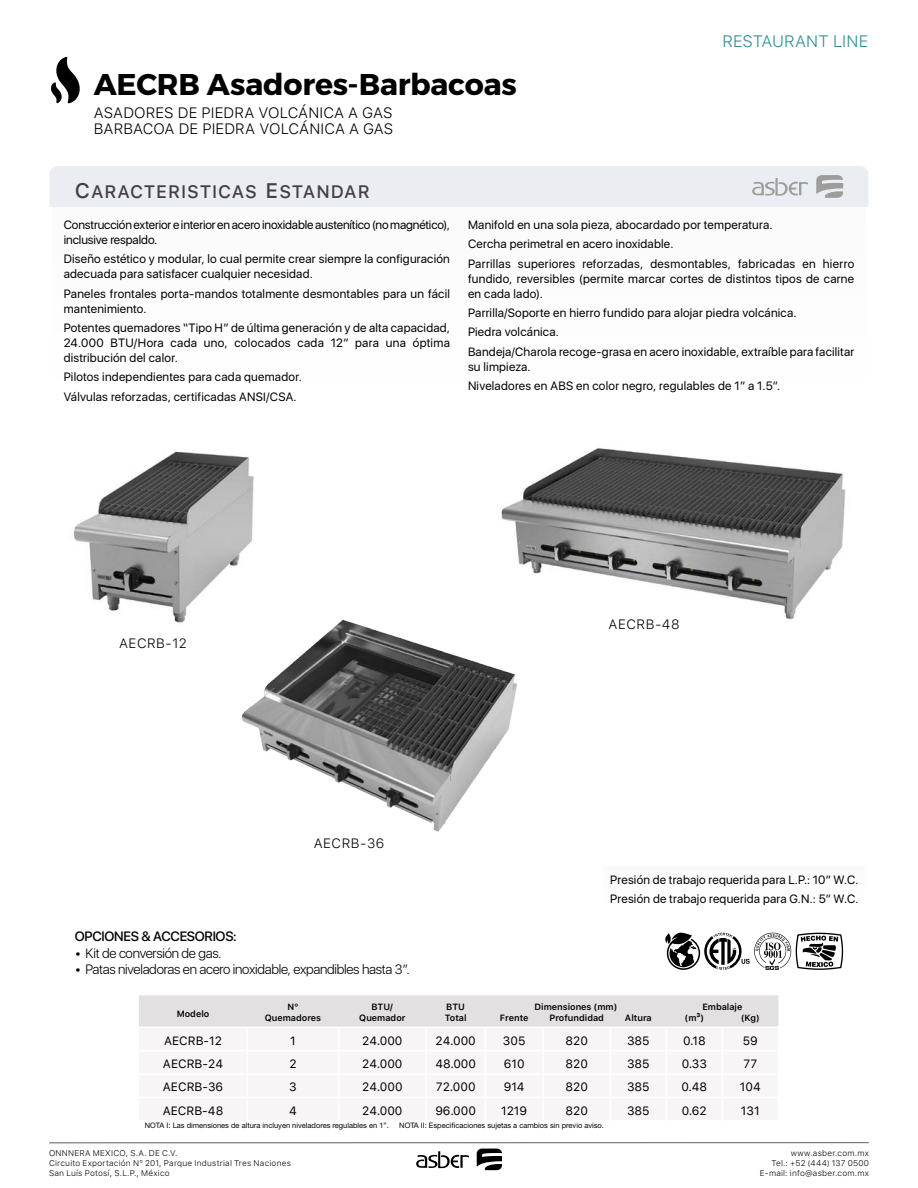
<style>
.page{position:relative;width:918px;height:1188px;background:#fff}
.page>*{position:absolute;margin:0;border:0;box-sizing:border-box;transform-origin:0 0}
.t1{font:700 30px "Montserrat";letter-spacing:-.005em;color:#000}
.t2{font:500 18px "SFUI Text";letter-spacing:.05em;color:#434048}
.t3{font:300 16.5px "SFUI Text";color:#2e8e93}
.t4{font:300 15px/16.5px "SFUI Text";letter-spacing:.005em;color:#000}
.t5{font:300 13.5px "SFUI Display";letter-spacing:-.02em;color:#000}
.t6{font:300 13.5px "SFUI Text";letter-spacing:.04em;color:#000}
.t7{font:500 13.5px "SFUI Display";letter-spacing:-.02em;color:#000}
.t8{font:12px/19.4px "SFUI Display";letter-spacing:.02em;color:#000}
.t9{font:12px "SFUI Text";color:#000}
.t10{font:12px/15px "SFUI Display";letter-spacing:-.01em;color:#000}
.t11{font:600 9px "SFUI Text";color:#000}
.t12{font:300 8.25px/9.9px "SFUI Text";letter-spacing:.025em;color:#000}
.t13{font:7.5px "Helvetica Neue LT Std";color:#000}
.s1{font-size:21px}
</style>
<div class="page">
<hr style="left:50px;top:1142px;width:818px;height:1px;background:#706f6f">
<svg style="left:477px;top:1149px;width:25px;height:21px"></svg>
<svg style="left:416px;top:1151px;width:53px;height:17px"></svg>
<svg style="left:51px;top:57px;width:29px;height:46px"></svg>
<div style="left:139px;top:995px;width:640px;height:32px;background:#e2e0e0"></div>
<div style="left:49px;top:166px;width:819px;height:41px;background:#eaedf1"></div>
<img style="left:73px;top:451px;width:181px;height:172px">
<img style="left:501px;top:448px;width:345px;height:172px">
<img style="left:239px;top:617px;width:281px;height:215px">
<svg style="left:665px;top:932px;width:179px;height:38px"></svg>
<h1 class="t1" style="left:94px;top:65px;width:425px">AECRB Asadores-Barbacoas</h1>
<p class="t4" style="left:94px;top:104px;width:301px">ASADORES DE PIEDRA VOLCÁNICA A GAS<br>BARBACOA DE PIEDRA VOLCÁNICA A GAS</p>
<h2 class="t2" style="left:75px;top:179px;width:296px"><span class="s1">C</span>ARACTERISTICAS <span class="s1">E</span>STANDAR</h2>
<h3 class="t3" style="left:723px;top:30px;width:147px">RESTAURANT LINE</h3>
<p class="t10" style="left:64px;top:218px;width:388px">Construcción exterior e interior en acero inoxidable austenítico (no magnético), inclusive respaldo.</p>
<p class="t8" style="left:64px;top:252px;width:388px;line-height:15px">Diseño estético y modular, lo cual permite crear siempre la configuración adecuada para satisfacer cualquier necesidad.</p>
<p class="t8" style="left:64px;top:287px;width:388px;line-height:15px">Paneles frontales porta-mandos totalmente desmontables para un fácil mantenimiento.</p>
<p class="t8" style="left:64px;top:321px;width:388px;line-height:15px;text-align:justify">Potentes quemadores “Tipo H” de última generación y de alta capacidad, 24.000 BTU/Hora cada uno, colocados cada 12” para una óptima distribución del calor.</p>
<p class="t8" style="left:64px;top:368px;width:240px">Pilotos independientes para cada quemador.<br>Válvulas reforzadas, certificadas ANSI/CSA.</p>
<p class="t8" style="left:468px;top:216px;width:388px">Manifold en una sola pieza, abocardado por temperatura.<br>Cercha perimetral en acero inoxidable.<br>Parrillas superiores reforzadas, desmontables, fabricadas en hierro</p>
<p class="t8" style="left:468px;top:272px;width:388px;line-height:15px">fundido, reversibles (permite marcar cortes de distintos tipos de carne en cada lado).</p>
<p class="t8" style="left:468px;top:304px;width:388px">Parrilla/Soporte en hierro fundido para alojar piedra volcánica.<br>Piedra volcánica.<br>Bandeja/Charola recoge-grasa en acero inoxidable, extraíble para facilitar</p>
<p class="t8" style="left:468px;top:357px;width:314px">su limpieza.<br>Niveladores en ABS en color negro, regulables de 1” a 1.5”.</p>
<p class="t6" style="left:119px;top:634px;width:69px">AECRB-12</p>
<p class="t6" style="left:314px;top:834px;width:72px">AECRB-36</p>
<p class="t6" style="left:609px;top:615px;width:73px">AECRB-48</p>
<p class="t8" style="left:610px;top:871px;width:250px">Presión de trabajo requerida para L.P.: 10” W.C.<br>Presión de trabajo requerida para G.N.: 5” W.C.</p>
<p class="t7" style="left:75px;top:927px;width:163px">OPCIONES &amp; ACCESORIOS:</p>
<p class="t5" style="left:75px;top:944px;width:148px">• Kit de conversión de gas.</p>
<p class="t5" style="left:75px;top:960px;width:336px">• Patas niveladoras en acero inoxidable, expandibles hasta 3”.</p>
<p class="t11" style="left:177px;top:1008px;width:34px">Modelo</p>
<p class="t11" style="left:288px;top:1000px;width:12px">N°</p>
<p class="t11" style="left:372px;top:1000px;width:23px">BTU/</p>
<p class="t11" style="left:446px;top:1000px;width:20px">BTU</p>
<p class="t11" style="left:535px;top:1000px;width:84px">Dimensiones (mm)</p>
<p class="t11" style="left:702px;top:1000px;width:42px">Embalaje</p>
<p class="t11" style="left:265px;top:1011px;width:58px">Quemadores</p>
<p class="t11" style="left:359px;top:1011px;width:48px">Quemador</p>
<p class="t11" style="left:445px;top:1011px;width:23px">Total</p>
<p class="t11" style="left:500px;top:1011px;width:30px">Frente</p>
<p class="t11" style="left:549px;top:1011px;width:56px">Profundidad</p>
<p class="t11" style="left:625px;top:1011px;width:28px">Altura</p>
<p class="t11" style="left:685px;top:1011px;width:20px">(m³)</p>
<p class="t11" style="left:741px;top:1011px;width:20px">(Kg)</p>
<p class="t9" style="left:164px;top:1032px;width:60px">AECRB-12</p>
<p class="t9" style="left:290px;top:1032px;width:7px">1</p>
<p class="t9" style="left:362px;top:1032px;width:42px">24.000</p>
<p class="t9" style="left:436px;top:1032px;width:42px">24.000</p>
<p class="t9" style="left:503px;top:1032px;width:24px">305</p>
<p class="t9" style="left:566px;top:1032px;width:24px">820</p>
<p class="t9" style="left:627px;top:1032px;width:24px">385</p>
<p class="t9" style="left:683px;top:1032px;width:24px">0.18</p>
<p class="t9" style="left:743px;top:1032px;width:17px">59</p>
<p class="t9" style="left:163px;top:1055px;width:62px">AECRB-24</p>
<p class="t9" style="left:289px;top:1055px;width:9px">2</p>
<p class="t9" style="left:362px;top:1055px;width:42px">24.000</p>
<p class="t9" style="left:435px;top:1055px;width:42px">48.000</p>
<p class="t9" style="left:504px;top:1055px;width:22px">610</p>
<p class="t9" style="left:566px;top:1055px;width:24px">820</p>
<p class="t9" style="left:627px;top:1055px;width:24px">385</p>
<p class="t9" style="left:682px;top:1055px;width:26px">0.33</p>
<p class="t9" style="left:743px;top:1055px;width:15px">77</p>
<p class="t9" style="left:163px;top:1079px;width:62px">AECRB-36</p>
<p class="t9" style="left:289px;top:1079px;width:9px">3</p>
<p class="t9" style="left:362px;top:1079px;width:42px">24.000</p>
<p class="t9" style="left:436px;top:1079px;width:41px">72.000</p>
<p class="t9" style="left:504px;top:1079px;width:22px">914</p>
<p class="t9" style="left:566px;top:1079px;width:24px">820</p>
<p class="t9" style="left:627px;top:1079px;width:24px">385</p>
<p class="t9" style="left:682px;top:1079px;width:27px">0.48</p>
<p class="t9" style="left:740px;top:1079px;width:22px">104</p>
<p class="t9" style="left:163px;top:1102px;width:62px">AECRB-48</p>
<p class="t9" style="left:289px;top:1102px;width:9px">4</p>
<p class="t9" style="left:362px;top:1102px;width:42px">24.000</p>
<p class="t9" style="left:435px;top:1102px;width:42px">96.000</p>
<p class="t9" style="left:501px;top:1102px;width:28px">1219</p>
<p class="t9" style="left:565px;top:1102px;width:24px">820</p>
<p class="t9" style="left:627px;top:1102px;width:24px">385</p>
<p class="t9" style="left:682px;top:1102px;width:26px">0.62</p>
<p class="t9" style="left:741px;top:1102px;width:20px">131</p>
<p class="t13" style="left:145px;top:1121px;width:245px">NOTA I: Las dimensiones de altura incluyen niveladores regulables en 1”.</p>
<p class="t13" style="left:399px;top:1121px;width:206px">NOTA II: Especificaciones sujetas a cambios sin previo aviso.</p>
<p class="t12" style="left:49px;top:1148px;width:244px">ONNNERA MEXICO, S.A. DE C.V.<br>Circuito Exportación N° 201, Parque Industrial Tres Naciones<br>San Luís Potosí, S.L.P., México</p>
<p class="t12" style="left:760px;top:1148px;width:111px;text-align:right">www.asber.com.mx<br>Tel.: +52 (444) 137 0500<br>E-mail: info@asber.com.mx</p>
</div>
